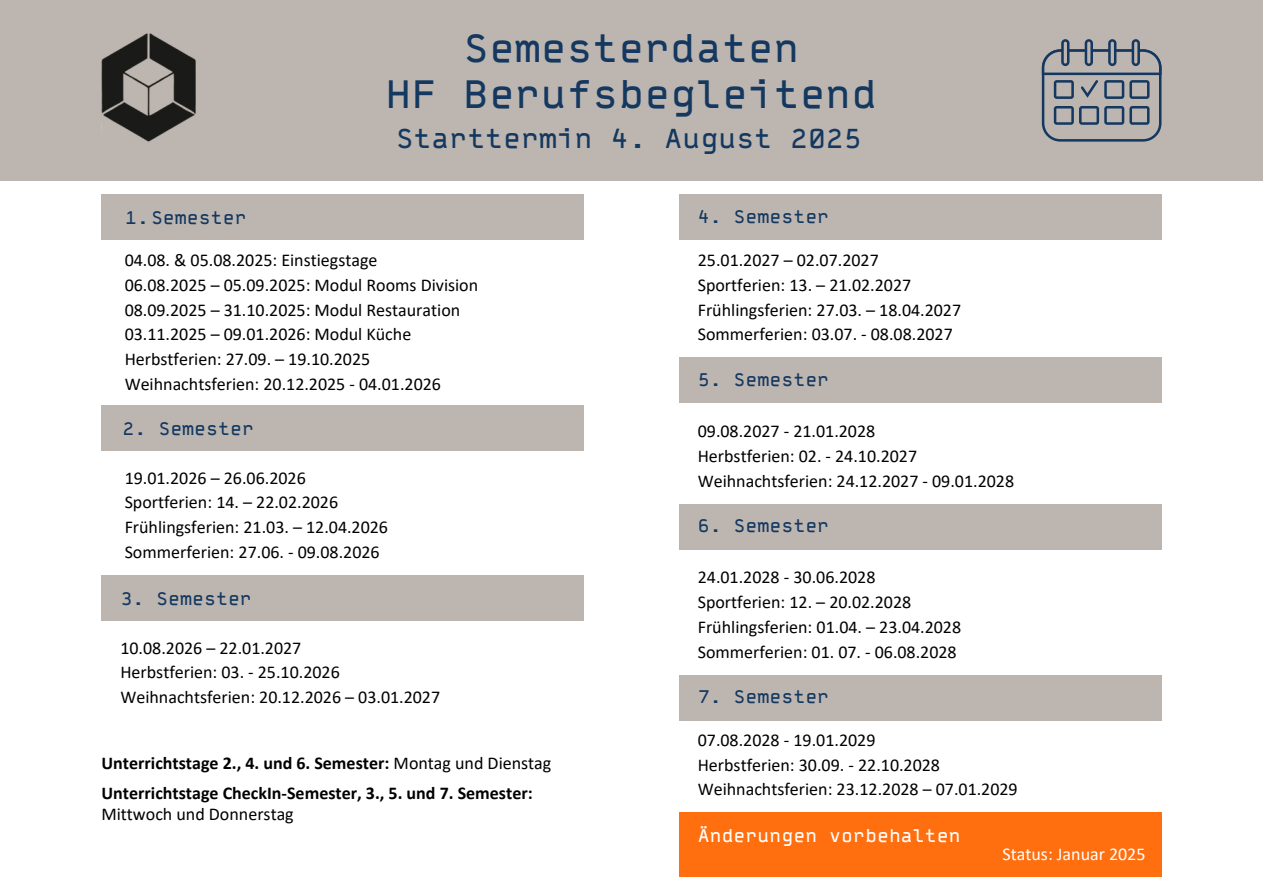
<style>
.page{position:relative;width:1263px;height:894px;background:#fff}
.page>*{position:absolute;margin:0;border:0;box-sizing:border-box;transform-origin:0 0}
.t1{font:39px/46.2px "Typestar OCR";color:#143860;text-align:center}
.t2{font:27px "Typestar OCR";color:#143860}
.t3{font:18px "Calibri";color:#000}
.t4{font:700 18px "Calibri";color:#000}
.t5{font:18px "Typestar OCR";color:#143860}
.t6{font:18px "Typestar OCR";color:#fff}
.t7{font:18px "Calibri";color:#fff}
.s1{font-weight:400}
</style>
<div class="page">
<div style="left:0;top:0;width:1263px;height:181px;background:#bdb6b0"></div>
<img style="left:101px;top:33px;width:95px;height:109px">
<svg style="left:1042px;top:39px;width:119px;height:102px"></svg>
<div style="left:101px;top:195px;width:483px;height:45px;background:#bdb6b0"></div>
<div style="left:101px;top:405px;width:483px;height:45px;background:#bdb6b0"></div>
<div style="left:101px;top:575px;width:483px;height:45px;background:#bdb6b0"></div>
<div style="left:679px;top:195px;width:482px;height:45px;background:#bdb6b0"></div>
<div style="left:679px;top:357px;width:482px;height:46px;background:#bdb6b0"></div>
<div style="left:679px;top:504px;width:482px;height:45px;background:#bdb6b0"></div>
<div style="left:679px;top:812px;width:482px;height:65px;background:#ff6f0f"></div>
<div style="left:679px;top:674px;width:482px;height:46px;background:#bdb6b0"></div>
<h1 class="t1" style="left:385px;top:24px;width:493px">Semesterdaten<br>HF Berufsbegleitend</h1>
<h2 class="t2" style="left:396px;top:121px;width:468px">Starttermin 4. August 2025</h2>
<p class="t5" style="left:125px;top:206px;width:123px">1.Semester</p>
<p class="t3" style="left:125px;top:252px;width:254px">04.08. &amp; 05.08.2025: Einstiegstage</p>
<p class="t3" style="left:125px;top:277px;width:355px">06.08.2025 – 05.09.2025: Modul Rooms Division</p>
<h3 class="t3" style="left:125px;top:302px;width:337px">08.09.2025 – 31.10.2025: Modul Restauration</h3>
<p class="t3" style="left:125px;top:327px;width:288px">03.11.2025 – 09.01.2026: Modul Küche</p>
<p class="t3" style="left:125px;top:351px;width:247px">Herbstferien: 27.09. – 19.10.2025</p>
<p class="t3" style="left:125px;top:376px;width:318px">Weihnachtsferien: 20.12.2025 - 04.01.2026</p>
<p class="t5" style="left:123px;top:417px;width:133px">2. Semester</p>
<p class="t3" style="left:125px;top:470px;width:183px">19.01.2026 – 26.06.2026</p>
<p class="t3" style="left:125px;top:494px;width:215px">Sportferien: 14. – 22.02.2026</p>
<p class="t3" style="left:125px;top:519px;width:265px">Frühlingsferien: 21.03. – 12.04.2026</p>
<h3 class="t3" style="left:125px;top:544px;width:256px">Sommerferien: 27.06. - 09.08.2026</h3>
<p class="t5" style="left:120px;top:587px;width:133px">3. Semester</p>
<p class="t3" style="left:120px;top:640px;width:182px">10.08.2026 – 22.01.2027</p>
<p class="t3" style="left:120px;top:664px;width:221px">Herbstferien: 03. - 25.10.2026</p>
<h3 class="t3" style="left:120px;top:689px;width:321px">Weihnachtsferien: 20.12.2026 – 03.01.2027</h3>
<p class="t4" style="left:101px;top:755px;width:451px">Unterrichtstage 2., 4. und 6. Semester: <span class="s1">Montag und Dienstag</span></p>
<p class="t4" style="left:101px;top:785px;width:433px">Unterrichtstage CheckIn-Semester, 3., 5. und 7. Semester:</p>
<p class="t3" style="left:101px;top:806px;width:194px">Mittwoch und Donnerstag</p>
<p class="t5" style="left:698px;top:205px;width:133px">4. Semester</p>
<p class="t3" style="left:698px;top:252px;width:183px">25.01.2027 – 02.07.2027</p>
<p class="t3" style="left:698px;top:277px;width:215px">Sportferien: 13. – 21.02.2027</p>
<p class="t3" style="left:698px;top:302px;width:265px">Frühlingsferien: 27.03. – 18.04.2027</p>
<p class="t3" style="left:698px;top:327px;width:256px">Sommerferien: 03.07. - 08.08.2027</p>
<p class="t5" style="left:698px;top:368px;width:133px">5. Semester</p>
<p class="t3" style="left:698px;top:423px;width:179px">09.08.2027 - 21.01.2028</p>
<h3 class="t3" style="left:698px;top:448px;width:221px">Herbstferien: 02. - 24.10.2027</h3>
<p class="t3" style="left:698px;top:473px;width:318px">Weihnachtsferien: 24.12.2027 - 09.01.2028</p>
<p class="t5" style="left:698px;top:514px;width:133px">6. Semester</p>
<p class="t3" style="left:698px;top:569px;width:179px">24.01.2028 - 30.06.2028</p>
<h3 class="t3" style="left:698px;top:594px;width:215px">Sportferien: 12. – 20.02.2028</h3>
<p class="t3" style="left:698px;top:619px;width:265px">Frühlingsferien: 01.04. – 23.04.2028</p>
<p class="t3" style="left:698px;top:644px;width:260px">Sommerferien: 01. 07. - 06.08.2028</p>
<h3 class="t5" style="left:698px;top:685px;width:133px">7. Semester</h3>
<p class="t3" style="left:698px;top:732px;width:179px">07.08.2028 - 19.01.2029</p>
<p class="t3" style="left:698px;top:756px;width:244px">Herbstferien: 30.09. - 22.10.2028</p>
<p class="t3" style="left:698px;top:781px;width:321px">Weihnachtsferien: 23.12.2028 – 07.01.2029</p>
<p class="t6" style="left:698px;top:824px;width:264px">Änderungen vorbehalten</p>
<p class="t7" style="left:1003px;top:846px;width:144px">Status: Januar 2025</p>
</div>
